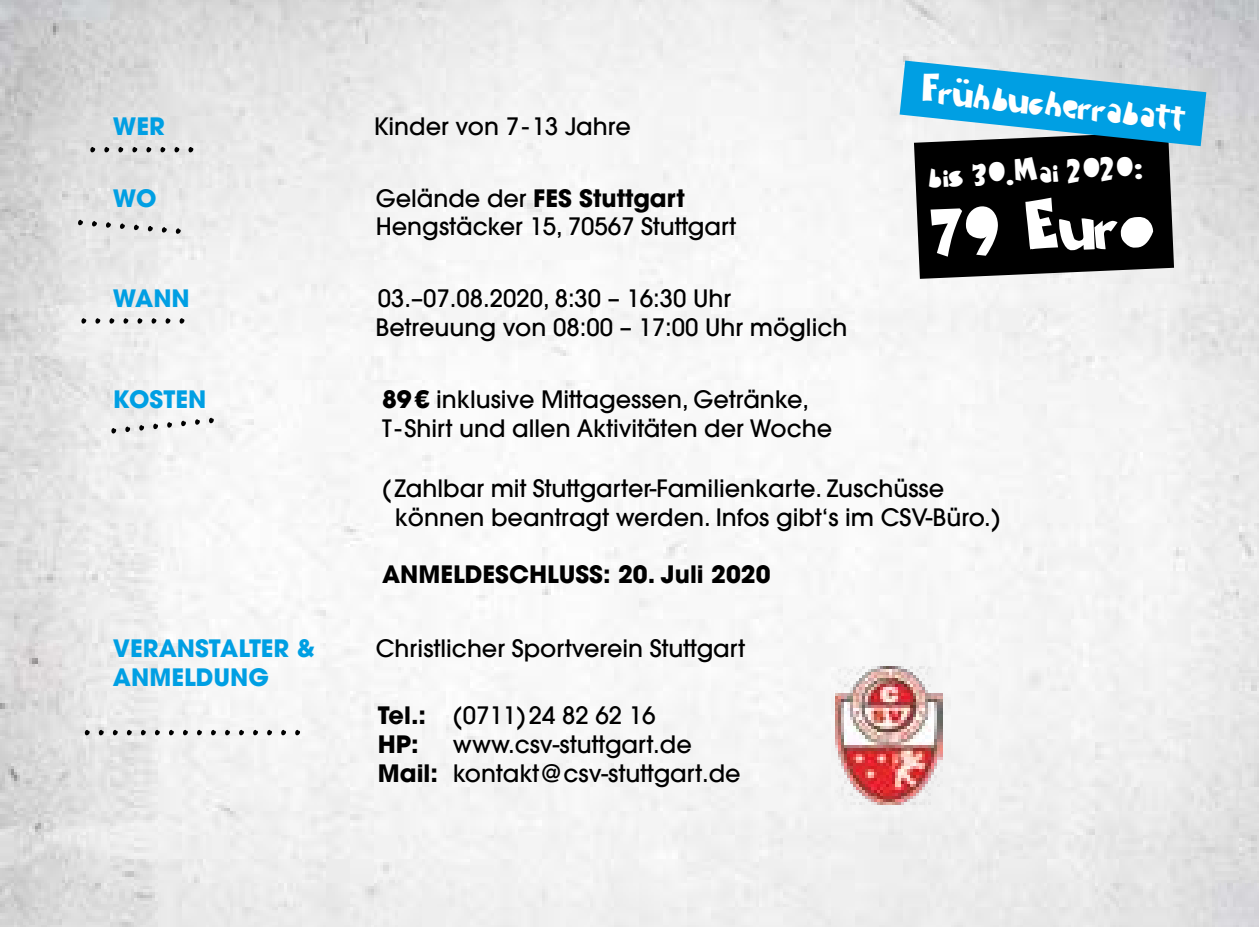
<style>
.page{position:relative;width:1259px;height:927px;background:#fff}
.page>*{position:absolute;margin:0;border:0;box-sizing:border-box;transform-origin:0 0}
.t1{font:63px "Sustainable Amazon";color:#fff}
.t2{font:50.4px "vtksuntitled";color:#000}
.t3{font:36px "Sustainable Amazon";color:#fff}
.t4{font:30px "Sustainable Amazon";color:#fff}
.t5{font:500 24px/28.8px "Avant Garde LT";color:#000}
.t6{font:700 24px "Avant Garde LT";color:#009fe3}
.t7{font:700 24px "Avant Garde LT";color:#000}
.s1{font-weight:700}
</style>
<div class="page">
<img style="left:0;top:0;width:1259px;height:927px">
<svg style="left:0;top:0;width:558px;height:217px;fill:#e7e7e7"></svg>
<img style="left:835px;top:667px;width:107px;height:137px">
<svg style="left:899px;top:61px;width:307px;height:218px;background:#385f6f"></svg>
<p class="t6" style="left:113px;top:110px;width:53px">WER</p>
<p class="t5" style="left:374px;top:112px;width:259px">Kinder von 7-13 Jahre</p>
<h2 class="t2" style="left:86px;top:101px;width:114px">........</h2>
<p class="t6" style="left:113px;top:182px;width:45px">WO</p>
<p class="t5" style="left:376px;top:184px;width:362px">Gelände der <span class="s1">FES Stuttgart<br></span>Hengstäcker 15, 70567 Stuttgart</p>
<h2 class="t2" style="left:78px;top:173px;width:114px;rotate:5deg">........</h2>
<p class="t6" style="left:113px;top:283px;width:78px">WANN</p>
<p class="t5" style="left:375px;top:284px;width:473px">03.–07.08.2020, 8:30 – 16:30 Uhr<br>Betreuung von 08:00 – 17:00 Uhr möglich</p>
<h2 class="t2" style="left:77px;top:272px;width:114px">........</h2>
<p class="t6" style="left:113px;top:384px;width:95px">KOSTEN</p>
<p class="t5" style="left:382px;top:385px;width:452px"><span class="s1">89€</span> inklusive Mittagessen, Getränke,<br>T - Shirt und allen Aktivitäten der Woche</p>
<h2 class="t2" style="left:102px;top:383px;width:114px;rotate:-6deg">........</h2>
<h3 class="t3" style="left:920px;top:64px;width:271px;rotate:6deg">Fruhbucherrabatt</h3>
<p class="t4" style="left:926px;top:157px;width:216px;rotate:-3deg">bis 30.Mai 2020:</p>
<h1 class="t1" style="left:928px;top:188px;width:226px;rotate:-2deg">79 Euro</h1>
<p class="t5" style="left:395px;top:474px;width:607px;text-indent:-13px">( Zahlbar mit Stuttgarter-Familienkarte. Zuschüsse können beantragt werden. Infos gibt‘s im CSV-Büro.)</p>
<p class="t7" style="left:382px;top:559px;width:390px">ANMELDESCHLUSS: 20. Juli 2020</p>
<p class="t6" style="left:113px;top:633px;width:203px">VERANSTALTER &amp;</p>
<p class="t5" style="left:376px;top:634px;width:371px">Christlicher Sportverein Stuttgart</p>
<p class="t6" style="left:113px;top:662px;width:157px">ANMELDUNG</p>
<p class="t5" style="left:378px;top:701px;width:279px"><span class="s1">Tel.:</span> (0711)24 82 62 16<br><span class="s1">HP:</span></p>
<h2 class="t2" style="left:81px;top:684px;width:226px">................</h2>
<p class="t5" style="left:378px;top:730px;width:364px;text-indent:75px">www.csv-stuttgart.de<br><span class="s1">Mail:</span> kontakt@csv-stuttgart.de</p>
</div>
